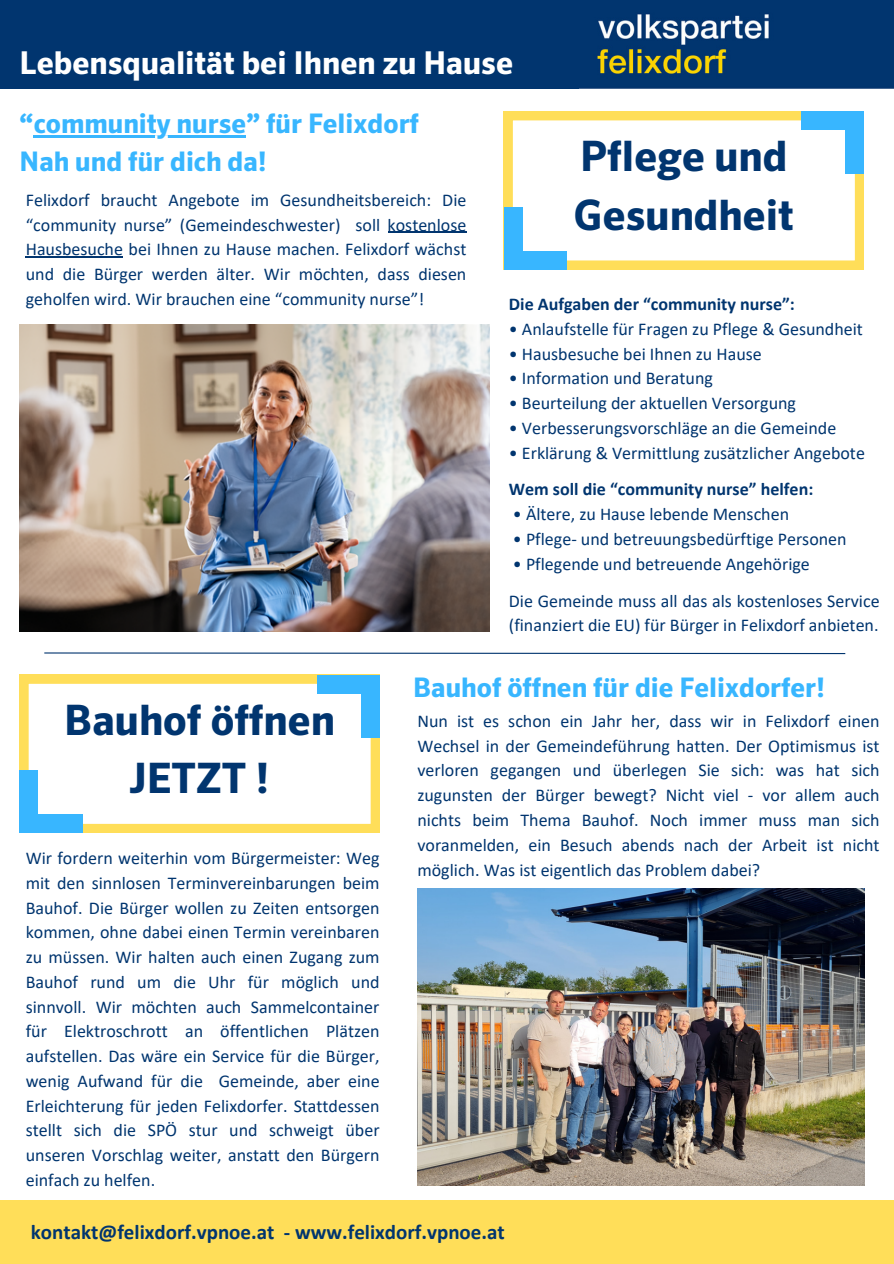
<style>
.page{position:relative;width:894px;height:1264px;background:#fff}
.page>*{position:absolute;margin:0;border:0;box-sizing:border-box;transform-origin:0 0}
.t1{font:700 42px/58.5px "Sero OT";color:#01356f}
.t2{font:700 31.5px "Sero OT";color:#fff}
.t3{font:700 27px "Sero OT";color:#38b6ff}
.t4{font:700 21px "Calibri";color:#01356f}
.t5{font:18px/24.8px "Calibri";color:#01356f;text-align:justify}
.t6{font:700 18px "Calibri";color:#01356f}
</style>
<div class="page">
<svg style="left:503px;top:111px;width:360px;height:158px"></svg>
<div style="left:503px;top:207px;width:19px;height:62px;background:#38b6ff"></div>
<div style="left:503px;top:251px;width:63px;height:18px;background:#38b6ff"></div>
<div style="left:800px;top:111px;width:63px;height:19px;background:#38b6ff"></div>
<div style="left:845px;top:111px;width:18px;height:63px;background:#38b6ff"></div>
<svg style="left:20px;top:674px;width:359px;height:158px"></svg>
<div style="left:20px;top:770px;width:18px;height:62px;background:#38b6ff"></div>
<div style="left:20px;top:814px;width:62px;height:18px;background:#38b6ff"></div>
<div style="left:317px;top:674px;width:62px;height:19px;background:#38b6ff"></div>
<div style="left:361px;top:675px;width:18px;height:63px;background:#38b6ff"></div>
<img style="left:417px;top:888px;width:447px;height:297px">
<div style="left:0;top:0;width:893px;height:89px;background:#01356f"></div>
<img style="left:579px;top:14px;width:314px;height:75px">
<div style="left:0;top:1200px;width:893px;height:63px;background:#ffde59"></div>
<img style="left:20px;top:324px;width:469px;height:307px">
<hr style="left:34px;top:136px;width:212px;height:2px;background:#38b6ff">
<hr style="left:387px;top:232px;width:79px;height:1px;background:#01356f">
<hr style="left:26px;top:256px;width:97px;height:2px;background:#01356f">
<svg style="left:44px;top:652px;width:802px;height:2px"></svg>
<h4 class="t2" style="left:20px;top:50px;width:495px">Lebensqualität bei Ihnen zu Hause</h4>
<p class="t3" style="left:20px;top:112px;width:400px">“community nurse” für Felixdorf</p>
<p class="t3" style="left:20px;top:150px;width:249px">Nah und für dich da!</p>
<p class="t5" style="left:26px;top:189px;width:442px">Felixdorf braucht Angebote im Gesundheitsbereich: Die “community nurse” (Gemeindeschwester) soll kostenlose Hausbesuche bei Ihnen zu Hause machen. Felixdorf wächst und die Bürger werden älter. Wir möchten, dass diesen geholfen wird. Wir brauchen eine “community nurse”!</p>
<h1 class="t1" style="left:573px;top:130px;width:221px">Pflege und<br>Gesundheit</h1>
<p class="t6" style="left:508px;top:296px;width:287px">Die Aufgaben der “community nurse”:</p>
<p class="t5" style="left:508px;top:318px;width:355px">• Anlaufstelle für Fragen zu Pflege &amp; Gesundheit</p>
<p class="t5" style="left:508px;top:343px;width:254px">• Hausbesuche bei Ihnen zu Hause</p>
<p class="t5" style="left:508px;top:367px;width:205px">• Information und Beratung</p>
<p class="t5" style="left:508px;top:392px;width:288px">• Beurteilung der aktuellen Versorgung</p>
<p class="t5" style="left:508px;top:417px;width:329px">• Verbesserungsvorschläge an die Gemeinde</p>
<p class="t5" style="left:508px;top:442px;width:357px">• Erklärung &amp; Vermittlung zusätzlicher Angebote</p>
<p class="t6" style="left:508px;top:482px;width:306px">Wem soll die “community nurse” helfen:</p>
<p class="t5" style="left:513px;top:503px;width:277px">• Ältere, zu Hause lebende Menschen</p>
<h1 class="t5" style="left:513px;top:528px;width:335px">• Pflege- und betreuungsbedürftige Personen</h1>
<p class="t5" style="left:513px;top:553px;width:298px">• Pflegende und betreuende Angehörige</p>
<h3 class="t5" style="left:508px;top:589px;width:372px">Die Gemeinde muss all das als kostenloses Service (finanziert die EU) für Bürger in Felixdorf anbieten.</h3>
<p class="t1" style="left:64px;top:693px;width:272px;text-align:center">Bauhof öffnen<br>JETZT !</p>
<p class="t5" style="left:26px;top:847px;width:355px">Wir fordern weiterhin vom Bürgermeister: Weg mit den sinnlosen Terminvereinbarungen beim Bauhof. Die Bürger wollen zu Zeiten entsorgen kommen, ohne dabei einen Termin vereinbaren zu müssen. Wir halten auch einen Zugang zum Bauhof rund um die Uhr für möglich und sinnvoll. Wir möchten auch Sammelcontainer für Elektroschrott an öffentlichen Plätzen aufstellen. Das wäre ein Service für die Bürger, wenig Aufwand für die Gemeinde, aber eine Erleichterung für jeden Felixdorfer. Stattdessen stellt sich die SPÖ stur und schweigt über unseren Vorschlag weiter, anstatt den Bürgern einfach zu helfen.</p>
<p class="t3" style="left:413px;top:676px;width:413px">Bauhof öffnen für die Felixdorfer!</p>
<p class="t5" style="left:417px;top:710px;width:463px">Nun ist es schon ein Jahr her, dass wir in Felixdorf einen Wechsel in der Gemeindeführung hatten. Der Optimismus ist verloren gegangen und überlegen Sie sich: was hat sich zugunsten der Bürger bewegt? Nicht viel - vor allem auch nichts beim Thema Bauhof. Noch immer muss man sich voranmelden, ein Besuch abends nach der Arbeit ist nicht möglich. Was ist eigentlich das Problem dabei?</p>
<p class="t4" style="left:31px;top:1222px;width:475px">kontakt@felixdorf.vpnoe.at - www.felixdorf.vpnoe.at</p>
</div>
